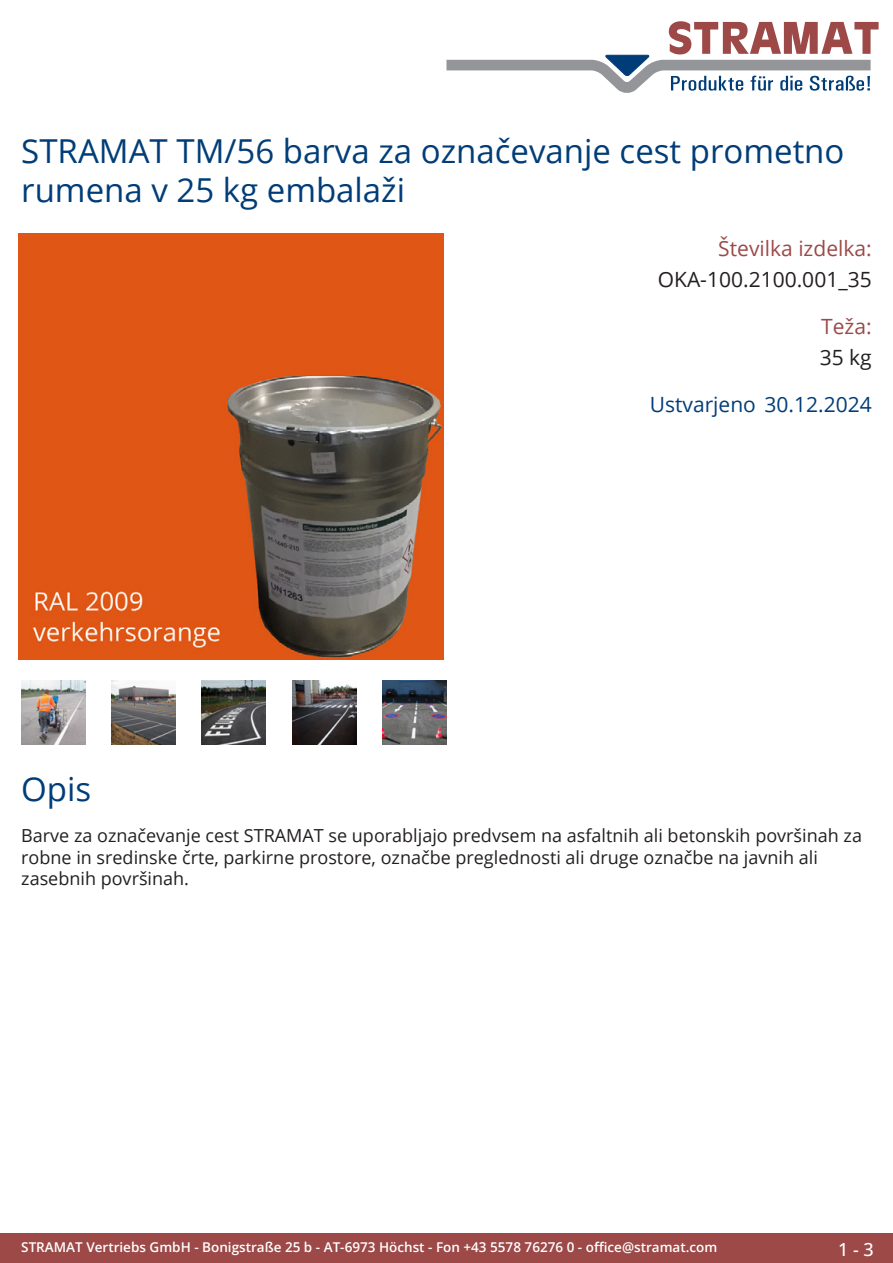
<style>
.page{position:relative;width:893px;height:1263px;background:#fff}
.page>*{position:absolute;margin:0;border:0;box-sizing:border-box;transform-origin:0 0}
.Produkttitel{font:33px/39.6px "Open Sans";color:#003d78}
.TechDaten_Inhalt{font:21px "Open Sans";color:#231f20}
.TechDaten_Überschrif{font:21px "Open Sans";color:#9c4948}
.Erstellungsdatum{font:21px "Open Sans";color:#003d78}
.Beschreibung_Text{font:18px/21.6px "Open Sans";color:#231f20}
.t1{font:500 18px "Open Sans";color:#fff}
.t2{font:600 13.5px "Open Sans";color:#fff}
</style>
<div class="page">
<div style="left:0;top:1233px;width:893px;height:30px;background:#9c4948"></div>
<svg style="left:446px;top:21px;width:433px;height:72px"></svg>
<img style="left:18px;top:234px;width:425px;height:425px">
<img style="left:21px;top:680px;width:64px;height:64px">
<img style="left:112px;top:680px;width:63px;height:64px">
<img style="left:202px;top:680px;width:64px;height:64px">
<img style="left:292px;top:680px;width:64px;height:64px">
<img style="left:383px;top:680px;width:63px;height:64px">
<p class="Produkttitel" style="left:21px;top:130px;width:825px">STRAMAT TM/56 barva za označevanje cest prometno rumena v 25 kg embalaži</p>
<p class="TechDaten_Überschrif" style="left:718px;top:234px;width:155px">Številka izdelka:</p>
<p class="TechDaten_Inhalt" style="left:658px;top:265px;width:216px">OKA-100.2100.001_35</p>
<p class="TechDaten_Überschrif" style="left:821px;top:312px;width:52px">Teža:</p>
<p class="TechDaten_Inhalt" style="left:820px;top:343px;width:54px">35 kg</p>
<p class="Erstellungsdatum" style="left:650px;top:390px;width:223px">Ustvarjeno 30.12.2024</p>
<p class="Produkttitel" style="left:21px;top:768px;width:72px">Opis</p>
<p class="Beschreibung_Text" style="left:21px;top:824px;width:842px">Barve za označevanje cest STRAMAT se uporabljajo predvsem na asfaltnih ali betonskih površinah za robne in sredinske črte, parkirne prostore, označbe preglednosti ali druge označbe na javnih ali zasebnih površinah.</p>
<p class="t2" style="left:21px;top:1238px;width:698px">STRAMAT Vertriebs GmbH - Bonigstraße 25 b - AT-6973 Höchst - Fon +43 5578 76276 0 - office@stramat.com</p>
<p class="t1" style="left:838px;top:1237px;width:37px">1 - 3</p>
</div>
